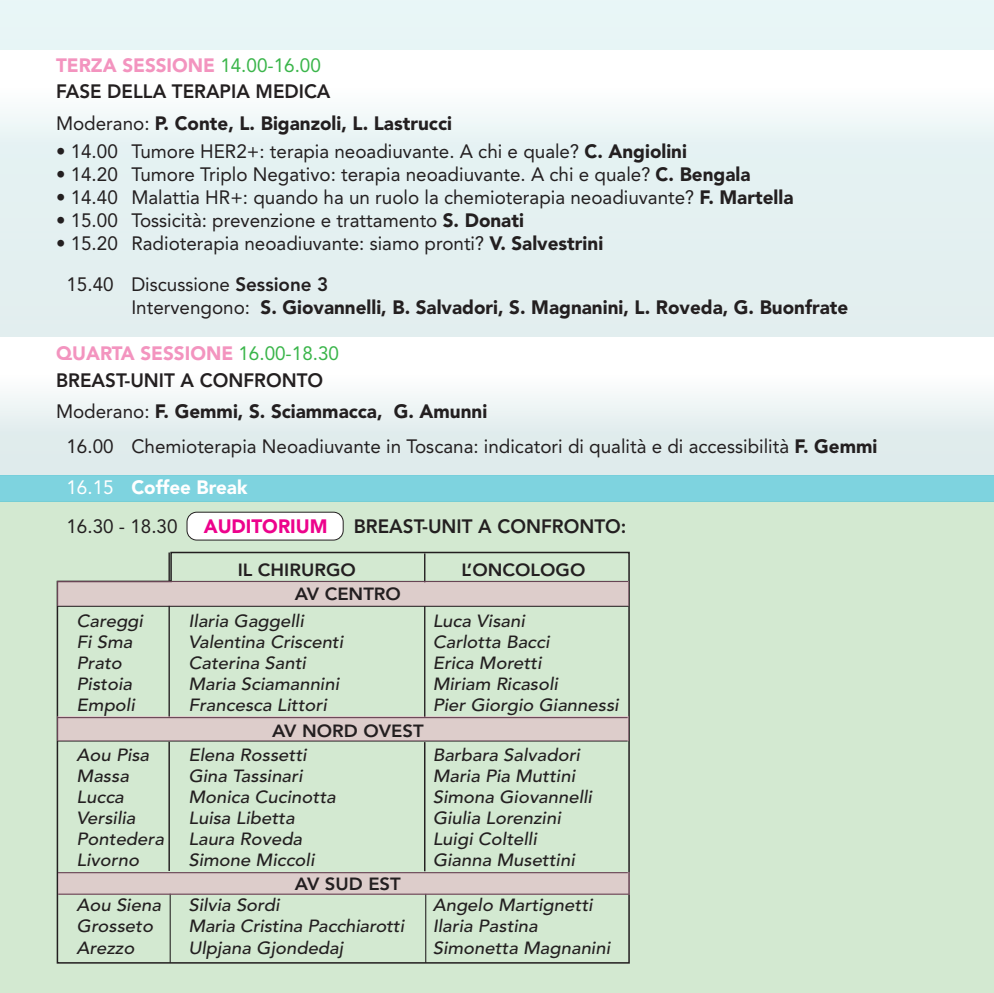
<style>
.page{position:relative;width:994px;height:993px;background:#fff}
.page>*{position:absolute;margin:0;border:0;box-sizing:border-box;transform-origin:0 0}
.t1{font:19.25px/40.6px "Avenir LT Std";color:#231f20}
.t2{font:800 19.25px/26.2px "Avenir LT Std";color:#231f20}
.t3{font:900 19.25px "Avenir LT Std";color:#231f20}
.t4{font:900 19.25px/38.5px "Avenir LT Std";color:#fff}
.t5{font:900 19.25px "Avenir LT Std";color:#ed028c}
.t6{font:italic 500 17.5px "Avenir LT Std";color:#231f20;scale:1.05 1}
.t7{font:800 17.5px "Avenir LT Std";color:#231f20;scale:1.05 1}
.s1{font-weight:900;color:#f394bf}
.s2{font-weight:400;color:#3ab54a}
.s3{font-weight:400}
.s4{font-weight:900}
.s5{font-weight:800}
.s6{font-weight:400;color:#231f20}
</style>
<div class="page">
<div style="left:0;top:501px;width:993px;height:491px;background:#d3e9d1"></div>
<div style="left:0;top:0;width:993px;height:475px;background:#e3f0f1"></div>
<div style="left:0;top:475px;width:993px;height:26px;background:#7ed3df"></div>
<svg style="left:56px;top:551px;width:574px;height:413px"></svg>
<hr style="left:57px;top:580px;width:571px;height:2px;background:#231f20">
<hr style="left:57px;top:740px;width:570px;height:1px;background:#231f20">
<hr style="left:57px;top:871px;width:570px;height:1px;background:#231f20">
<hr style="left:168px;top:605px;width:2px;height:111px;background:#231f20">
<hr style="left:424px;top:606px;width:1px;height:110px;background:#231f20">
<hr style="left:168px;top:552px;width:2px;height:29px;background:#231f20">
<svg style="left:424px;top:553px;width:1px;height:27px"></svg>
<hr style="left:168px;top:741px;width:2px;height:129px;background:#231f20">
<hr style="left:424px;top:741px;width:1px;height:130px;background:#231f20">
<hr style="left:170px;top:893px;width:1px;height:69px;background:#231f20">
<hr style="left:425px;top:893px;width:1px;height:69px;background:#231f20">
<div style="left:57px;top:581px;width:571px;height:25px;background:#ddcdcb"></div>
<svg style="left:57px;top:716px;width:571px;height:24px;background:#d7c6c5"></svg>
<svg style="left:58px;top:871px;width:571px;height:23px;background:#d4c4c3"></svg>
<div style="left:0;top:50px;width:993px;height:109px;background:linear-gradient(to bottom,#fff,#e4f2f2)"></div>
<div style="left:0;top:337px;width:993px;height:109px;background:linear-gradient(to bottom,#fff,#dfebec)"></div>
<div style="left:187px;top:512px;width:156px;height:28px;background:#fff;border-radius:10px"></div>
<div style="left:186px;top:511px;width:157px;height:29px;border:1px solid #231f20;border-radius:10px"></div>
<p class="t2" style="left:56px;top:52px;width:276px"><span class="s1">TERZA SESSIONE</span> <span class="s2">14.00-16.00<br></span>FASE DELLA TERAPIA MEDICA</p>
<p class="t3" style="left:56px;top:111px;width:397px"><span class="s3">Moderano:</span> P. Conte, L. Biganzoli, L. Lastrucci</p>
<p class="t1" style="left:56px;top:131px;width:632px">• 14.00 Tumore HER2+: terapia neoadiuvante. A chi e quale? <span class="s4">C. Angiolini</span></p>
<p class="t1" style="left:56px;top:154px;width:696px">• 14.20 Tumore Triplo Negativo: terapia neoadiuvante. A chi e quale? <span class="s4">C. Bengala</span></p>
<p class="t1" style="left:56px;top:177px;width:738px">• 14.40 Malattia HR+: quando ha un ruolo la chemioterapia neoadiuvante? <span class="s4">F. Martella</span></p>
<p class="t1" style="left:56px;top:200px;width:469px">• 15.00 Tossicità: prevenzione e trattamento <span class="s4">S. Donati</span></p>
<p class="t1" style="left:66px;top:223px;width:538px;text-indent:-10px">• 15.20 Radioterapia neoadiuvante: siamo pronti? <span class="s4">V. Salvestrini<br></span>15.40 Discussione <span class="s5">Sessione 3</span></p>
<p class="t3" style="left:131px;top:295px;width:718px"><span class="s3">Intervengono:</span> S. Giovannelli, B. Salvadori, S. Magnanini, L. Roveda, G. Buonfrate</p>
<p class="t2" style="left:56px;top:340px;width:284px"><span class="s1">QUARTA SESSIONE</span> <span class="s2">16.00-18.30<br></span>BREAST-UNIT A CONFRONTO</p>
<p class="t1" style="left:66px;top:394px;width:812px;line-height:35px;text-indent:-10px">Moderano: <span class="s4">F. Gemmi, S. Sciammacca, G. Amunni<br></span>16.00 Chemioterapia Neoadiuvante in Toscana: indicatori di qualità e di accessibilità <span class="s4">F. Gemmi</span></p>
<p class="t4" style="left:66px;top:468px;width:182px"><span class="s3">16.15</span> Coffee Break<br><span class="s6">16.30 - 18.30</span></p>
<p class="t5" style="left:204px;top:514px;width:125px">AUDITORIUM</p>
<p class="t2" style="left:354px;top:512px;width:274px">BREAST-UNIT A CONFRONTO:</p>
<p class="t7" style="left:238px;top:559px;width:114px">IL CHIRURGO</p>
<p class="t7" style="left:461px;top:559px;width:120px">L’ONCOLOGO</p>
<p class="t7" style="left:295px;top:583px;width:103px">AV CENTRO</p>
<p class="t6" style="left:77px;top:610px;width:65px">Careggi</p>
<p class="t6" style="left:188px;top:610px;width:111px">Ilaria Gaggelli</p>
<p class="t6" style="left:432px;top:610px;width:89px">Luca Visani</p>
<p class="t6" style="left:77px;top:632px;width:55px">Fi Sma</p>
<p class="t6" style="left:188px;top:632px;width:149px">Valentina Criscenti</p>
<p class="t6" style="left:432px;top:632px;width:113px">Carlotta Bacci</p>
<p class="t6" style="left:77px;top:653px;width:45px">Prato</p>
<p class="t6" style="left:188px;top:653px;width:113px">Caterina Santi</p>
<p class="t6" style="left:432px;top:653px;width:105px">Erica Moretti</p>
<p class="t6" style="left:77px;top:674px;width:54px">Pistoia</p>
<p class="t6" style="left:188px;top:674px;width:145px">Maria Sciamannini</p>
<p class="t6" style="left:432px;top:674px;width:121px">Miriam Ricasoli</p>
<p class="t6" style="left:77px;top:695px;width:57px">Empoli</p>
<p class="t6" style="left:188px;top:695px;width:133px">Francesca Littori</p>
<p class="t6" style="left:432px;top:695px;width:179px">Pier Giorgio Giannessi</p>
<p class="t7" style="left:272px;top:720px;width:146px">AV NORD OVEST</p>
<p class="t6" style="left:77px;top:744px;width:71px">Aou Pisa</p>
<p class="t6" style="left:188px;top:744px;width:114px">Elena Rossetti</p>
<p class="t6" style="left:432px;top:744px;width:142px">Barbara Salvadori</p>
<p class="t6" style="left:77px;top:765px;width:51px">Massa</p>
<p class="t6" style="left:188px;top:765px;width:110px">Gina Tassinari</p>
<p class="t6" style="left:432px;top:765px;width:137px">Maria Pia Muttini</p>
<p class="t6" style="left:77px;top:786px;width:47px">Lucca</p>
<p class="t6" style="left:188px;top:786px;width:142px">Monica Cucinotta</p>
<p class="t6" style="left:432px;top:786px;width:153px">Simona Giovannelli</p>
<p class="t6" style="left:77px;top:807px;width:58px">Versilia</p>
<p class="t6" style="left:188px;top:807px;width:103px">Luisa Libetta</p>
<p class="t6" style="left:432px;top:807px;width:123px">Giulia Lorenzini</p>
<p class="t6" style="left:77px;top:828px;width:85px">Pontedera</p>
<p class="t6" style="left:188px;top:828px;width:110px">Laura Roveda</p>
<p class="t6" style="left:432px;top:828px;width:101px">Luigi Coltelli</p>
<p class="t6" style="left:77px;top:849px;width:61px">Livorno</p>
<p class="t6" style="left:188px;top:849px;width:121px">Simone Miccoli</p>
<p class="t6" style="left:432px;top:849px;width:137px">Gianna Musettini</p>
<p class="t7" style="left:295px;top:873px;width:102px">AV SUD EST</p>
<p class="t6" style="left:77px;top:894px;width:82px">Aou Siena</p>
<p class="t6" style="left:188px;top:894px;width:88px">Silvia Sordi</p>
<p class="t6" style="left:432px;top:894px;width:154px">Angelo Martignetti</p>
<p class="t6" style="left:77px;top:915px;width:74px">Grosseto</p>
<p class="t6" style="left:188px;top:915px;width:207px">Maria Cristina Pacchiarotti</p>
<p class="t6" style="left:432px;top:915px;width:102px">Ilaria Pastina</p>
<p class="t6" style="left:77px;top:937px;width:57px">Arezzo</p>
<p class="t6" style="left:188px;top:937px;width:149px">Ulpjana Gjondedaj</p>
<p class="t6" style="left:432px;top:937px;width:170px">Simonetta Magnanini</p>
</div>
